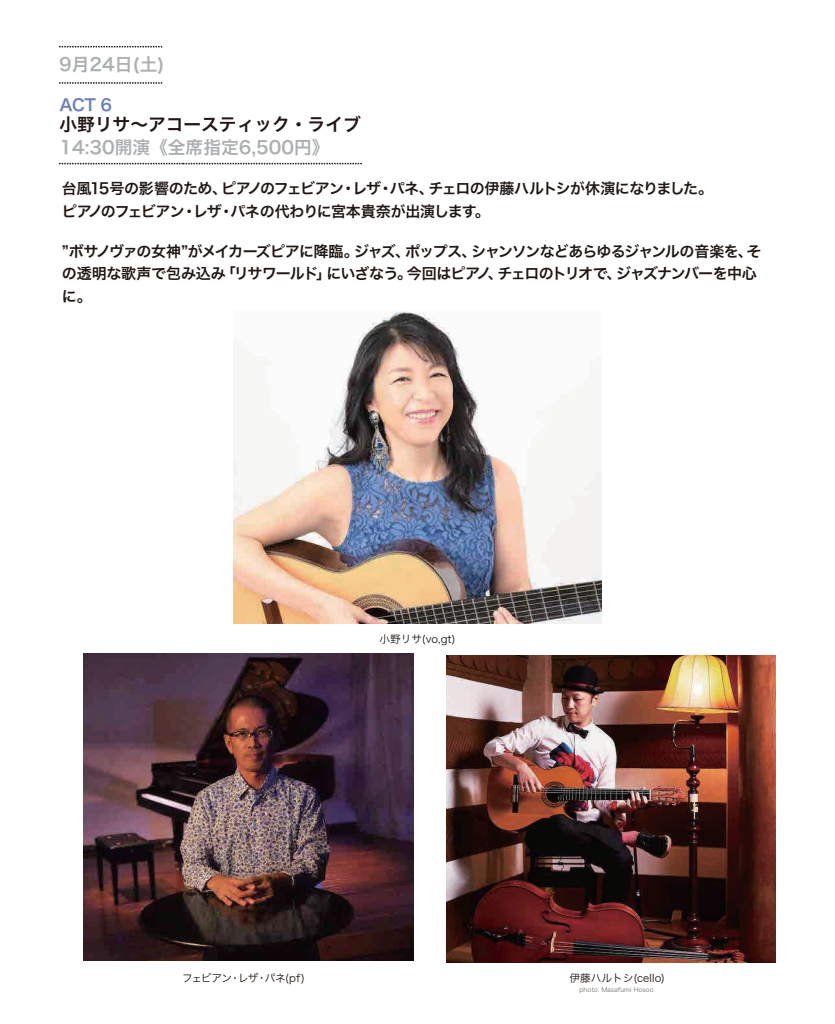
<style>
.page{position:relative;width:835px;height:1024px;background:#fff}
.page>*{position:absolute;margin:0;border:0;box-sizing:border-box;transform-origin:0 0}
.t1{font:17.75px "Hira Kaku Pro N W6";color:#acafb1}
.t2{font:17.75px "Hira Kaku Pro N W6";color:#211613}
.t3{font:16.25px "Hira Kaku Pro N W6";color:#667dbe}
.t4{font:15px/22.5px "Hira Kaku Pro N W6";letter-spacing:-.055em;color:#201814}
.t5{font:10.62px "Hira Kaku Pro N W3";color:#201814}
.t6{font:10.62px "Hira Kaku Pro N W3";letter-spacing:-.055em;color:#201814}
.t7{font:6.25px "Hira Kaku Pro N W3";color:#737276}
</style>
<div class="page">
<svg style="left:60px;top:46px;width:103px;height:2px"></svg>
<svg style="left:60px;top:82px;width:103px;height:2px"></svg>
<svg style="left:60px;top:163px;width:302px;height:1px"></svg>
<img style="left:84px;top:653px;width:329px;height:306px">
<img style="left:446px;top:655px;width:329px;height:307px">
<img style="left:234px;top:311px;width:367px;height:312px">
<p class="t1" style="left:59px;top:48px;width:107px">9月24日(土)</p>
<p class="t3" style="left:59px;top:90px;width:54px">ACT 6</p>
<p class="t2" style="left:59px;top:108px;width:303px">小野リサ～アコースティック・ライブ</p>
<p class="t1" style="left:59px;top:131px;width:271px">14:30開演《全席指定6,500円》</p>
<p class="t4" style="left:62px;top:176px;width:652px">台風15号の影響のため、ピアノのフェビアン・レザ・パネ、チェロの伊藤ハルトシが休演になりました。ピアノのフェビアン・レザ・パネの代わりに宮本貴奈が出演します。</p>
<p class="t4" style="left:62px;top:239px;width:701px">”ボサノヴァの女神”がメイカーズピアに降臨。ジャズ、ポップス、シャンソンなどあらゆるジャンルの音楽を、その透明な歌声で包み込み「リサワールド」にいざなう。今回はピアノ、チェロのトリオで、ジャズナンバーを中心に。</p>
<p class="t5" style="left:379px;top:629px;width:78px">小野リサ(vo,gt)</p>
<p class="t6" style="left:182px;top:968px;width:124px">フェビアン・レザ・パネ(pf)</p>
<p class="t5" style="left:569px;top:968px;width:97px">伊藤ハルトシ(cello)</p>
<p class="t7" style="left:579px;top:983px;width:75px">photo: Masafumi Hosoo</p>
</div>
